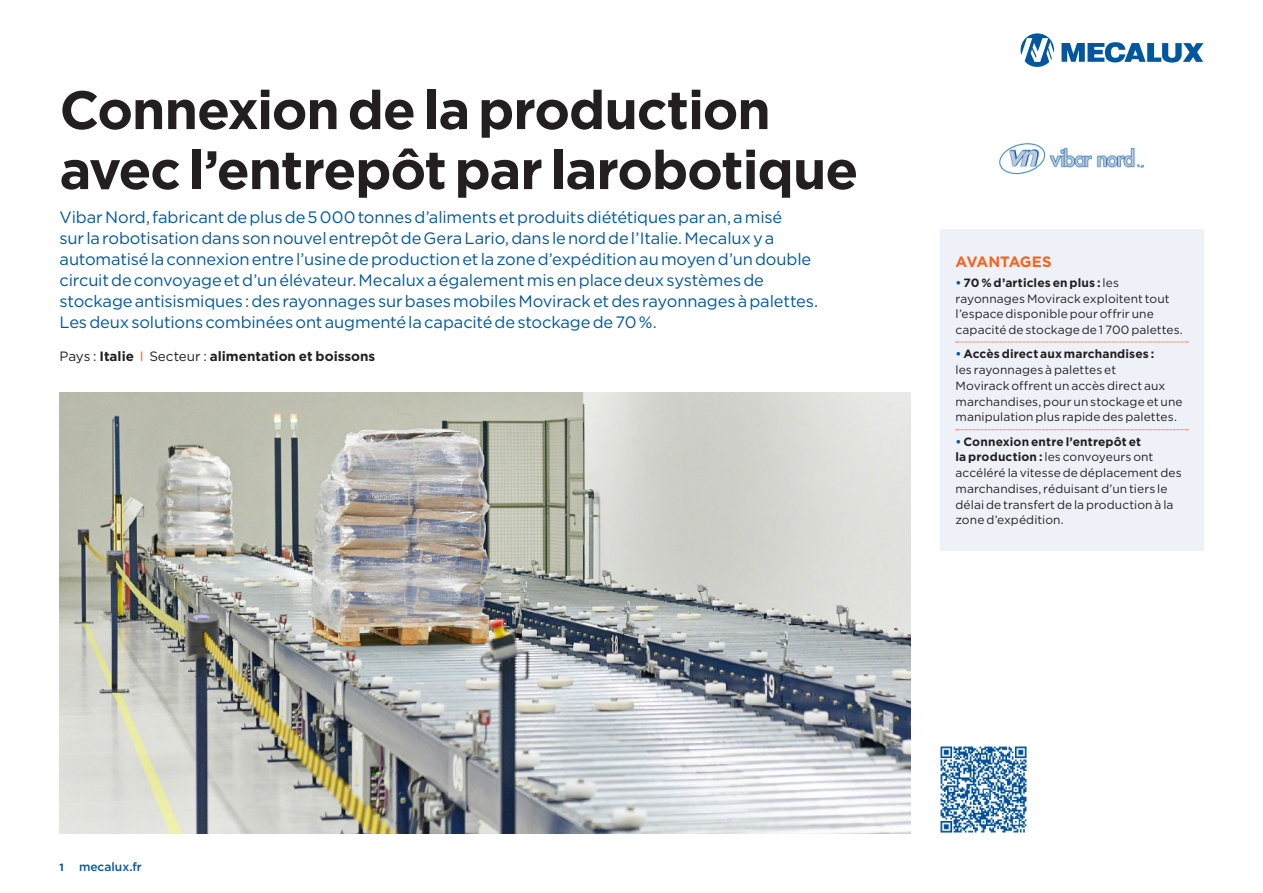
<style>
.page{position:relative;width:1263px;height:893px;background:#fff}
.page>*{position:absolute;margin:0;border:0;box-sizing:border-box;transform-origin:0 0}
.t1{font:700 54px/60px "Gotham";letter-spacing:-.025em;color:#231f20}
.t2{font:16.5px/21px "Gotham";letter-spacing:-.01em;color:#01579f}
.t3{font:700 15px "Gotham";letter-spacing:-.025em;color:#f36421}
.t4{font:700 13.5px "Gotham";color:#231f20}
.t5{font:12px/15.8px "Gotham";letter-spacing:.005em;color:#231f20}
.t6{font:500 12px "Gotham";color:#01579f}
.t7{font:700 10.5px "Gotham";color:#01579f}
.s1{font-weight:400}
.s2{font-weight:400;color:#f36421}
.s3{font-weight:700;color:#01579f}
.s4{font-weight:700}
</style>
<div class="page">
<svg style="left:1020px;top:33px;width:34px;height:34px"></svg>
<svg style="left:1061px;top:42px;width:142px;height:21px"></svg>
<img style="left:940px;top:746px;width:87px;height:87px">
<div style="left:940px;top:229px;width:263px;height:321px;background:#eef2f8"></div>
<svg style="left:956px;top:342px;width:232px;height:1px"></svg>
<svg style="left:956px;top:429px;width:232px;height:1px"></svg>
<img style="left:60px;top:393px;width:850px;height:441px">
<img style="left:999px;top:143px;width:145px;height:32px">
<h1 class="t1" style="left:60px;top:80px;width:800px">Connexion de la production avec l’entrepôt par larobotique</h1>
<p class="t2" style="left:60px;top:207px;width:760px">Vibar Nord, fabricant de plus de 5 000 tonnes d’aliments et produits diététiques par an, a misé<br>sur la robotisation dans son nouvel entrepôt de Gera Lario, dans le nord de l’Italie. Mecalux y a automatisé la connexion entre l’usine de production et la zone d’expédition au moyen d’un double circuit de convoyage et d’un élévateur. Mecalux a également mis en place deux systèmes de stockage antisismiques : des rayonnages sur bases mobiles Movirack et des rayonnages à palettes.<br>Les deux solutions combinées ont augmenté la capacité de stockage de 70 %.</p>
<p class="t4" style="left:60px;top:348px;width:317px"><span class="s1">Pays :</span> Italie <span class="s2">I</span> <span class="s1">Secteur :</span> alimentation et boissons</p>
<p class="t3" style="left:955px;top:252px;width:98px">AVANTAGES</p>
<p class="t5" style="left:955px;top:274px;width:229px"><span class="s3">•</span> <span class="s4">70 % d’articles en plus :</span> les rayonnages Movirack exploitent tout l’espace disponible pour offrir une capacité de stockage de 1 700 palettes.</p>
<p class="t5" style="left:955px;top:346px;width:229px"><span class="s3">•</span> <span class="s4">Accès direct aux marchandises :<br></span>les rayonnages à palettes et<br>Movirack offrent un accès direct aux marchandises, pour un stockage et une manipulation plus rapide des palettes.</p>
<p class="t5" style="left:955px;top:433px;width:228px"><span class="s3">•</span> <span class="s4">Connexion entre l’entrepôt et<br>la production :</span> les convoyeurs ont accéléré la vitesse de déplacement des marchandises, réduisant d’un tiers le délai de transfert de la production à la zone d’expédition.</p>
<p class="t7" style="left:60px;top:860px;width:6px">1</p>
<p class="t6" style="left:79px;top:859px;width:64px">mecalux.fr</p>
</div>
